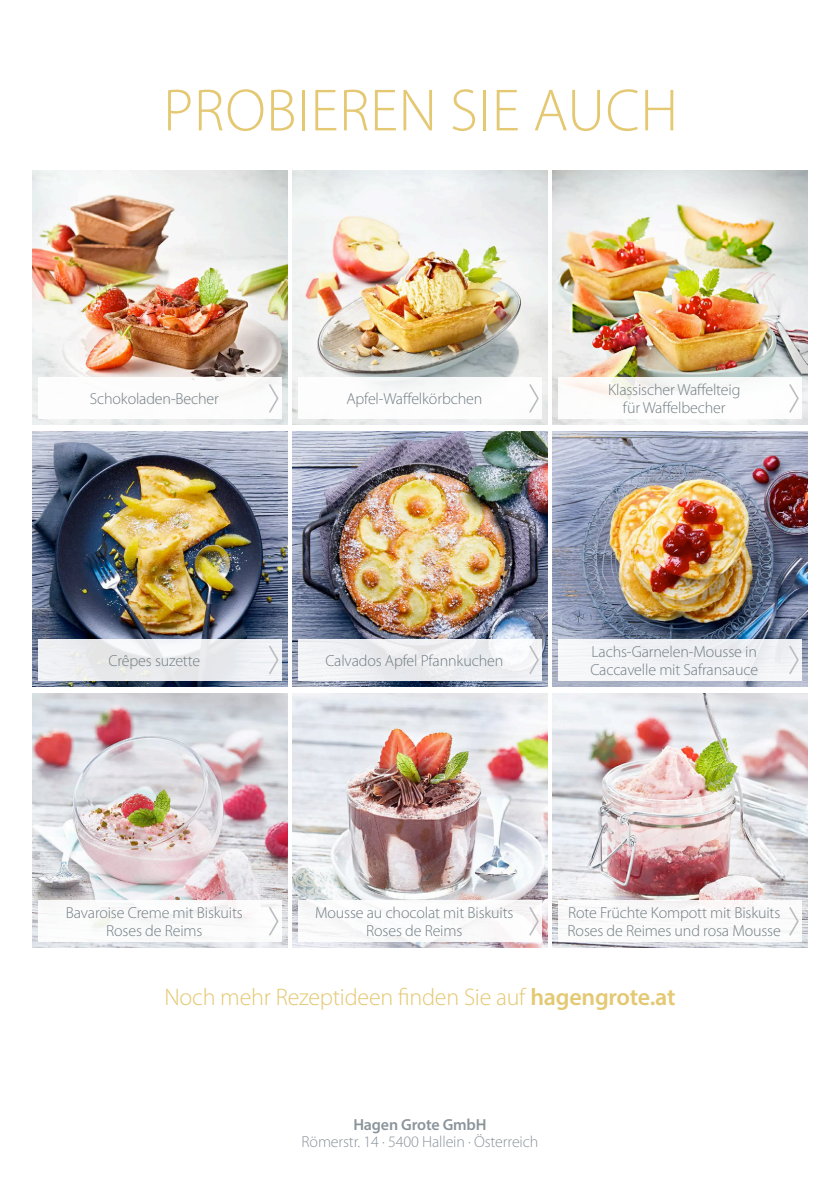
<style>
.page{position:relative;width:840px;height:1191px;background:#fff}
.page>*{position:absolute;margin:0;border:0;box-sizing:border-box;transform-origin:0 0}
.t1{font:300 60px "Myriad Pro";letter-spacing:.01em;color:#e4c872}
.t2{font:300 24px "Myriad Pro";letter-spacing:-.01em;color:#e4c872}
.t3{font:300 16px/18px "Myriad Pro";letter-spacing:-.01em;color:#717d83;text-align:center}
.t4{font:300 16px "Myriad Pro";letter-spacing:-.01em;color:#8a949b}
.t5{font:600 16px "Myriad Pro";letter-spacing:-.01em;color:#8a949b}
.s1{font-weight:600}
</style>
<div class="page">
<img style="left:33px;top:170px;width:254px;height:255px">
<div style="left:38px;top:378px;width:243px;height:41px;background:#fff"></div>
<img style="left:33px;top:693px;width:254px;height:254px">
<div style="left:38px;top:900px;width:243px;height:42px;background:#fff"></div>
<img style="left:292px;top:693px;width:255px;height:254px">
<div style="left:298px;top:900px;width:243px;height:42px;background:#fff"></div>
<img style="left:33px;top:431px;width:254px;height:255px">
<div style="left:38px;top:639px;width:243px;height:41px;background:linear-gradient(to right,#ebeced,#eceef1)"></div>
<img style="left:552px;top:431px;width:254px;height:255px">
<div style="left:558px;top:639px;width:243px;height:41px;background:#f1f3f5"></div>
<img style="left:292px;top:431px;width:255px;height:255px">
<div style="left:298px;top:639px;width:243px;height:41px;background:#eff0f3"></div>
<img style="left:292px;top:170px;width:255px;height:255px">
<div style="left:298px;top:378px;width:243px;height:41px;background:#fff"></div>
<img style="left:552px;top:693px;width:254px;height:254px">
<div style="left:558px;top:900px;width:243px;height:42px;background:#fff"></div>
<img style="left:552px;top:170px;width:254px;height:255px">
<div style="left:558px;top:378px;width:243px;height:41px;background:#fff"></div>
<svg style="left:267px;top:382px;width:12px;height:31px"></svg>
<svg style="left:527px;top:643px;width:12px;height:31px"></svg>
<svg style="left:529px;top:384px;width:10px;height:29px"></svg>
<svg style="left:789px;top:384px;width:10px;height:29px"></svg>
<svg style="left:267px;top:643px;width:12px;height:33px"></svg>
<svg style="left:789px;top:645px;width:10px;height:29px"></svg>
<svg style="left:267px;top:905px;width:12px;height:31px"></svg>
<svg style="left:527px;top:907px;width:12px;height:29px"></svg>
<svg style="left:787px;top:907px;width:12px;height:29px"></svg>
<h1 class="t1" style="left:163px;top:74px;width:516px">PROBIEREN SIE AUCH</h1>
<p class="t3" style="left:90px;top:390px;width:131px">Schokoladen-Becher</p>
<p class="t3" style="left:346px;top:390px;width:137px">Apfel-Waffelkörbchen</p>
<p class="t3" style="left:607px;top:381px;width:134px">Klassischer Waffelteig für Waffelbecher</p>
<p class="t3" style="left:108px;top:651px;width:93px">Crêpes suzette</p>
<p class="t3" style="left:590px;top:642px;width:169px;text-align:left">Lachs-Garnelen-Mousse in<br>Caccavelle mit Safransauce</p>
<p class="t3" style="left:325px;top:651px;width:179px">Calvados Apfel Pfannkuchen</p>
<p class="t3" style="left:66px;top:904px;width:178px">Bavaroise Creme mit Biskuits<br>Roses de Reims</p>
<p class="t3" style="left:315px;top:904px;width:200px">Mousse au chocolat mit Biskuits<br>Roses de Reims</p>
<p class="t3" style="left:567px;top:904px;width:214px;text-align:left">Rote Früchte Kompott mit Biskuits<br>Roses de Reimes und rosa Mousse</p>
<h2 class="t2" style="left:164px;top:982px;width:512px">Noch mehr Rezeptideen finden Sie auf <span class="s1">hagengrote.at</span></h2>
<p class="t5" style="left:353px;top:1114px;width:135px">Hagen Grote GmbH</p>
<p class="t4" style="left:301px;top:1131px;width:238px">Römerstr. 14 · 5400 Hallein · Österreich</p>
</div>
